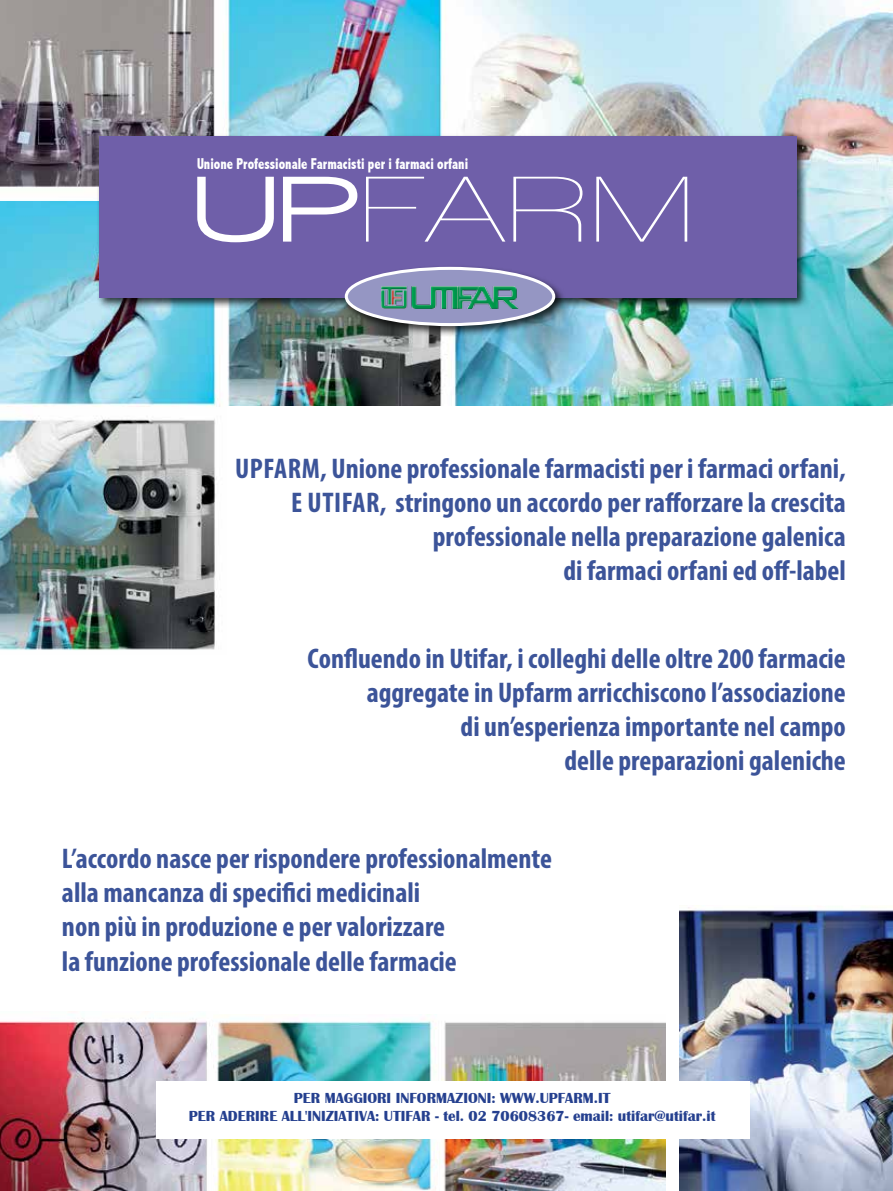
<style>
.page{position:relative;width:893px;height:1191px;background:#fff}
.page>*{position:absolute;margin:0;border:0;box-sizing:border-box;transform-origin:0 0}
.t1{font:95.7px "Walkway Expand";color:#fff}
.t2{font:700 condensed 28.5px/34.2px "Myriad Pro";color:#3c5499;text-align:right}
.t3{font:800 condensed 15.75px "Abadi";color:#fff;scale:.85 1}
.t4{font:700 15px/18px "Britannic";color:#25408f;text-align:center}
.s1{font-weight:900}
</style>
<div class="page">
<img style="left:0;top:0;width:893px;height:405px">
<img style="left:679px;top:906px;width:214px;height:285px">
<img style="left:0;top:201px;width:227px;height:450px">
<img style="left:0;top:1014px;width:214px;height:177px">
<img style="left:215px;top:1019px;width:450px;height:172px">
<div style="left:156px;top:1081px;width:594px;height:57px;background:#fff"></div>
<div style="left:97px;top:133px;width:711px;height:176px;background:#000;opacity:.75"></div>
<div style="left:99px;top:136px;width:697px;height:161px;background:#6f5fa9"></div>
<div style="left:342px;top:264px;width:225px;height:74px;background:#000;opacity:.75"></div>
<div style="left:346px;top:268px;width:208px;height:56px;background:#9596c3;border-radius:50%"></div>
<div style="left:345px;top:267px;width:210px;height:59px;border:3px solid #fff;border-radius:50%"></div>
<img style="left:382px;top:286px;width:136px;height:22px">
<p class="t3" style="left:197px;top:154px;width:320px">Unione Professionale Farmacisti per i farmaci orfani</p>
<h1 class="t1" style="left:193px;top:158px;width:504px"><span class="s1">UP</span>FARM</h1>
<p class="t2" style="left:235px;top:450px;width:612px">UPFARM, Unione professionale farmacisti per i farmaci orfani, E UTIFAR, stringono un accordo per rafforzare la crescita professionale nella preparazione galenica<br>di farmaci orfani ed off-label</p>
<p class="t2" style="left:308px;top:640px;width:540px">Confluendo in Utifar, i colleghi delle oltre 200 farmacie aggregate in Upfarm arricchiscono l’associazione<br>di un’esperienza importante nel campo<br>delle preparazioni galeniche</p>
<p class="t2" style="left:62px;top:840px;width:492px;text-align:left">L’accordo nasce per rispondere professionalmente alla mancanza di specifici medicinali<br>non più in produzione e per valorizzare<br>la funzione professionale delle farmacie</p>
<p class="t4" style="left:189px;top:1089px;width:528px">PER MAGGIORI INFORMAZIONI: WWW.UPFARM.IT<br>PER ADERIRE ALL'INIZIATIVA: UTIFAR - tel. 02 70608367- email: utifar@utifar.it</p>
</div>
